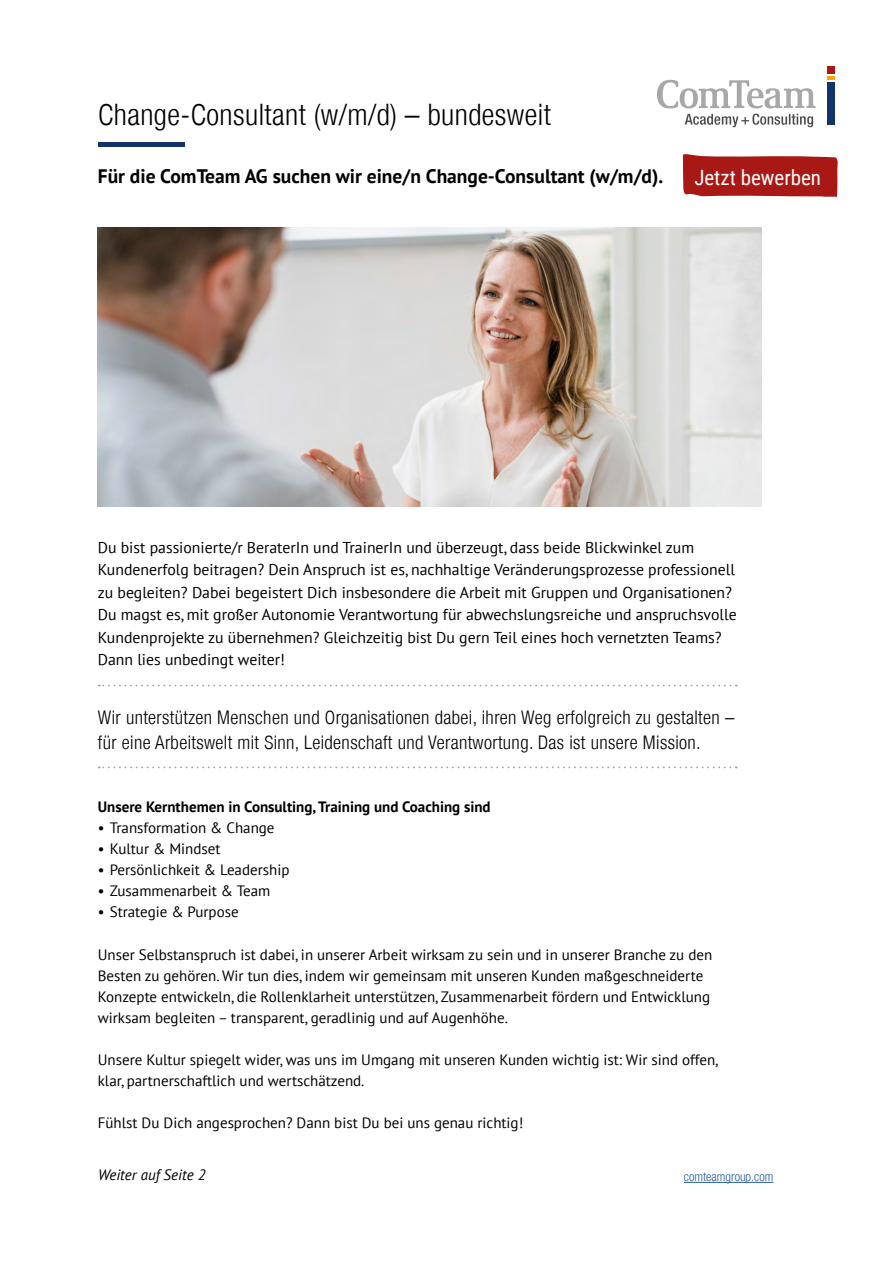
<style>
.page{position:relative;width:893px;height:1263px;background:#fff}
.page>*{position:absolute;margin:0;border:0;box-sizing:border-box;transform-origin:0 0}
.t1{font:300 condensed 29.55px "Helvetica Neue LT";letter-spacing:.015em;color:#000}
.t2{font:21px "Roboto Condensed";color:#fff}
.t3{font:700 19.5px "PT Sans";color:#000}
.t4{font:300 condensed 18.75px/25.5px "Helvetica Neue LT";letter-spacing:.02em;color:#000}
.t5{font:15.75px/22.5px "PT Sans";color:#000}
.t6{font:15px/21px "PT Sans";color:#000}
.t7{font:700 15px "PT Sans";color:#000}
.t8{font:italic 15px "PT Sans";color:#000}
.t9{font:300 condensed 12.6px "Helvetica Neue LT";color:#275b9b}
</style>
<div class="page">
<svg style="left:99px;top:685px;width:631px;height:1px"></svg>
<img style="left:98px;top:227px;width:663px;height:279px">
<svg style="left:98px;top:142px;width:87px;height:4px"></svg>
<hr style="left:684px;top:1182px;width:89px;height:1px;background:#275b9b">
<svg style="left:685px;top:114px;width:128px;height:13px"></svg>
<div style="left:828px;top:82px;width:7px;height:43px;background:#13336d"></div>
<svg style="left:828px;top:76px;width:7px;height:4px"></svg>
<div style="left:828px;top:66px;width:7px;height:8px;background:#a81815"></div>
<svg style="left:657px;top:80px;width:158px;height:28px"></svg>
<svg style="left:99px;top:766px;width:631px;height:2px"></svg>
<svg style="left:683px;top:154px;width:155px;height:43px;background:#af2b28"></svg>
<h1 class="t1" style="left:98px;top:98px;width:454px">Change-Consultant (w/m/d) – bundesweit</h1>
<h3 class="t3" style="left:98px;top:163px;width:567px">Für die ComTeam AG suchen wir eine/n Change-Consultant (w/m/d).</h3>
<h2 class="t2" style="left:694px;top:162px;width:128px">Jetzt bewerben</h2>
<p class="t5" style="left:98px;top:536px;width:640px">Du bist passionierte/r BeraterIn und TrainerIn und überzeugt, dass beide Blickwinkel zum Kundenerfolg beitragen? Dein Anspruch ist es, nachhaltige Veränderungsprozesse professionell zu begleiten? Dabei begeistert Dich insbesondere die Arbeit mit Gruppen und Organisationen?<br>Du magst es, mit großer Autonomie Verantwortung für abwechslungsreiche und anspruchsvolle Kundenprojekte zu übernehmen? Gleichzeitig bist Du gern Teil eines hoch vernetzten Teams?<br>Dann lies unbedingt weiter!</p>
<p class="t4" style="left:98px;top:704px;width:638px">Wir unterstützen Menschen und Organisationen dabei, ihren Weg erfolgreich zu gestalten – für eine Arbeitswelt mit Sinn, Leidenschaft und Verantwortung. Das ist unsere Mission.</p>
<p class="t7" style="left:98px;top:797px;width:394px">Unsere Kernthemen in Consulting, Training und Coaching sind</p>
<p class="t6" style="left:98px;top:817px;width:178px">• Transformation &amp; Change</p>
<p class="t6" style="left:98px;top:838px;width:124px">• Kultur &amp; Mindset</p>
<p class="t6" style="left:98px;top:859px;width:193px">• Persönlichkeit &amp; Leadership</p>
<p class="t6" style="left:98px;top:880px;width:174px">• Zusammenarbeit &amp; Team</p>
<p class="t6" style="left:98px;top:901px;width:142px">• Strategie &amp; Purpose</p>
<p class="t6" style="left:98px;top:943px;width:616px">Unser Selbstanspruch ist dabei, in unserer Arbeit wirksam zu sein und in unserer Branche zu den Besten zu gehören. Wir tun dies, indem wir gemeinsam mit unseren Kunden maßgeschneiderte Konzepte entwickeln, die Rollenklarheit unterstützen, Zusammenarbeit fördern und Entwicklung wirksam begleiten – transparent, geradlinig und auf Augenhöhe.</p>
<p class="t6" style="left:98px;top:1048px;width:622px">Unsere Kultur spiegelt wider, was uns im Umgang mit unseren Kunden wichtig ist: Wir sind offen, klar, partnerschaftlich und wertschätzend.</p>
<p class="t6" style="left:98px;top:1111px;width:427px">Fühlst Du Dich angesprochen? Dann bist Du bei uns genau richtig!</p>
<p class="t8" style="left:98px;top:1165px;width:109px">Weiter auf Seite 2</p>
<p class="t9" style="left:684px;top:1169px;width:91px">comteamgroup.com</p>
</div>
